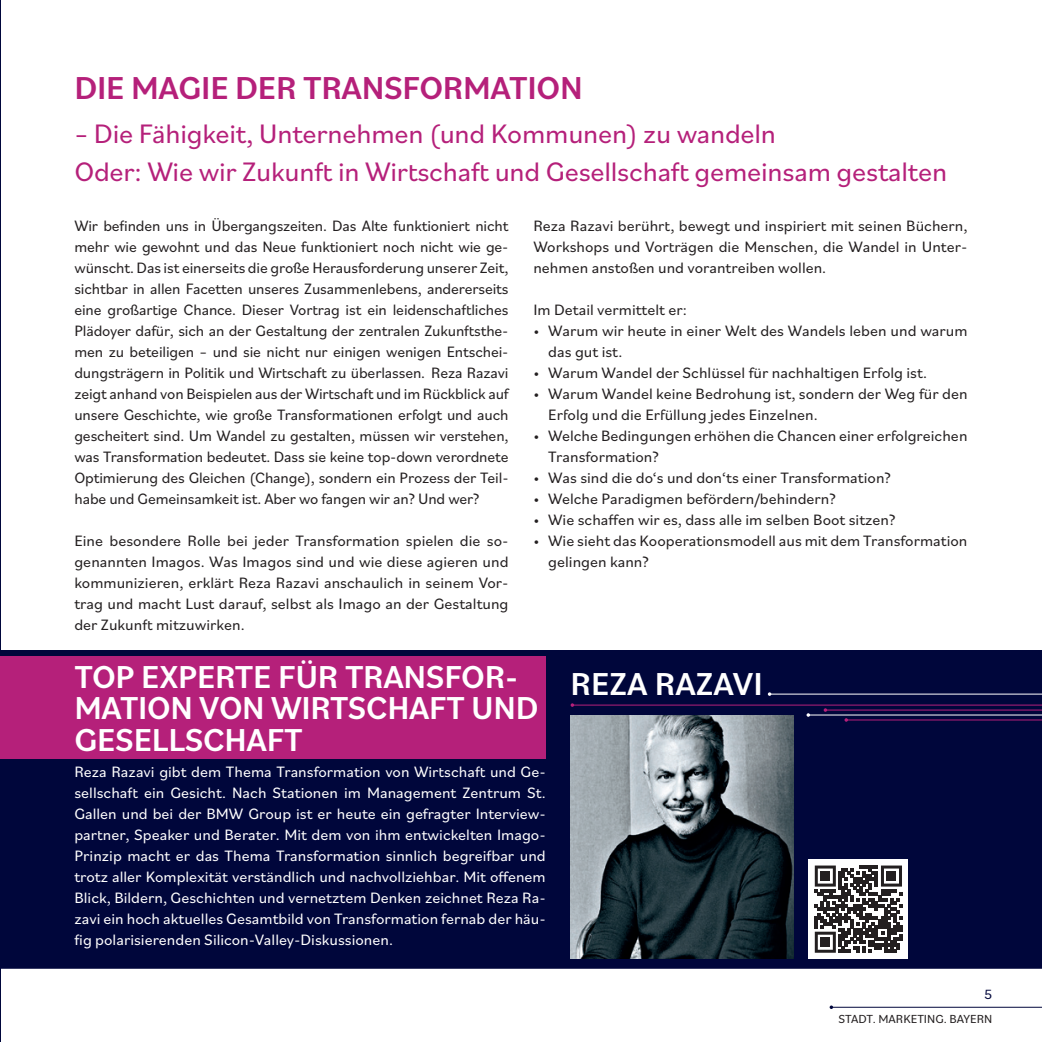
<style>
.page{position:relative;width:1042px;height:1042px;background:#fff}
.page>*{position:absolute;margin:0;border:0;box-sizing:border-box;transform-origin:0 0}
.t1{font:500 33.25px/31.5px "Bilo";letter-spacing:-.01em;color:#fff}
.t2{font:500 33.25px "Bilo";letter-spacing:-.01em;color:#b5207a}
.t3{font:28px/38.5px "Bilo";letter-spacing:-.01em;color:#b5207a}
.t4{font:15.75px/21px "Bilo";color:#231f20}
.t5{font:15.75px/21px "Bilo";color:#fff;text-align:justify}
.t6{font:14px "Bilo";color:#00063b}
.t7{font:12.25px "Bilo";color:#231f20}
</style>
<div class="page">
<hr style="left:0;top:0;width:1px;height:1042px;background:#00063b">
<div style="left:1px;top:650px;width:1041px;height:319px;background:#00063b"></div>
<img style="left:570px;top:716px;width:224px;height:243px">
<div style="left:809px;top:859px;width:99px;height:100px;background:#fff"></div>
<svg style="left:815px;top:865px;width:87px;height:88px"></svg>
<div style="left:821px;top:871px;width:9px;height:9px;background:#231f20"></div>
<div style="left:887px;top:871px;width:9px;height:9px;background:#231f20"></div>
<div style="left:821px;top:937px;width:9px;height:9px;background:#231f20"></div>
<div style="left:0;top:656px;width:546px;height:103px;background:#b5207a"></div>
<hr style="left:831px;top:1007px;width:211px;height:1px;background:#00063b">
<svg style="left:829px;top:1005px;width:4px;height:4px"></svg>
<hr style="left:572px;top:704px;width:470px;height:1px;background:#b5207a">
<svg style="left:570px;top:703px;width:4px;height:4px"></svg>
<hr style="left:825px;top:709px;width:217px;height:1px;background:#b5207a">
<svg style="left:823px;top:708px;width:4px;height:4px"></svg>
<hr style="left:808px;top:714px;width:234px;height:1px;background:#fff">
<svg style="left:806px;top:713px;width:4px;height:4px"></svg>
<hr style="left:846px;top:719px;width:196px;height:1px;background:#b5207a">
<svg style="left:844px;top:718px;width:4px;height:4px"></svg>
<hr style="left:769px;top:694px;width:273px;height:1px;background:#fff">
<h1 class="t2" style="left:74px;top:65px;width:510px">DIE MAGIE DER TRANSFORMATION</h1>
<h2 class="t3" style="left:74px;top:113px;width:874px">– Die Fähigkeit, Unternehmen (und Kommunen) zu wandeln<br>Oder: Wie wir Zukunft in Wirtschaft und Gesellschaft gemeinsam gestalten</h2>
<p class="t4" style="left:74px;top:215px;width:436px;text-align:justify">Wir befinden uns in Übergangszeiten. Das Alte funktioniert nicht mehr wie gewohnt und das Neue funktioniert noch nicht wie ge&shy;wünscht. Das ist einerseits die große Herausforderung unserer Zeit, sichtbar in allen Facetten unseres Zusammenlebens, andererseits eine großartige Chance. Dieser Vortrag ist ein leidenschaftliches Plädoyer dafür, sich an der Gestaltung der zentralen Zukunftsthe&shy;men zu beteiligen – und sie nicht nur einigen wenigen Entschei&shy;dungsträgern in Politik und Wirtschaft zu überlassen. Reza Razavi zeigt anhand von Beispielen aus der Wirtschaft und im Rückblick auf unsere Geschichte, wie große Transformationen erfolgt und auch gescheitert sind. Um Wandel zu gestalten, müssen wir verstehen, was Transformation bedeutet. Dass sie keine top-down verordnete Optimierung des Gleichen (Change), sondern ein Prozess der Teil&shy;habe und Gemeinsamkeit ist. Aber wo fangen wir an? Und wer?</p>
<p class="t4" style="left:74px;top:530px;width:436px;text-align:justify">Eine besondere Rolle bei jeder Transformation spielen die so&shy;genannten Imagos. Was Imagos sind und wie diese agieren und kommunizieren, erklärt Reza Razavi anschaulich in seinem Vor&shy;trag und macht Lust darauf, selbst als Imago an der Gestaltung der Zukunft mitzuwirken.</p>
<p class="t4" style="left:533px;top:215px;width:436px;text-align:justify">Reza Razavi berührt, bewegt und inspiriert mit seinen Büchern, Workshops und Vorträgen die Menschen, die Wandel in Unter&shy;nehmen anstoßen und vorantreiben wollen.</p>
<p class="t4" style="left:533px;top:299px;width:155px">Im Detail vermittelt er:</p>
<p class="t4" style="left:548px;top:320px;width:421px;text-indent:-15px">• Warum wir heute in einer Welt des Wandels leben und warum das gut ist.</p>
<p class="t4" style="left:533px;top:362px;width:395px">• Warum Wandel der Schlüssel für nachhaltigen Erfolg ist.</p>
<p class="t4" style="left:548px;top:383px;width:421px;text-indent:-15px">• Warum Wandel keine Bedrohung ist, sondern der Weg für den<br>Erfolg und die Erfüllung jedes Einzelnen.</p>
<p class="t4" style="left:548px;top:425px;width:421px;text-indent:-15px">• Welche Bedingungen erhöhen die Chancen einer erfolgreichen<br>Transformation?</p>
<p class="t4" style="left:533px;top:467px;width:359px">• Was sind die do‘s und don‘ts einer Transformation?</p>
<p class="t4" style="left:533px;top:488px;width:304px">• Welche Paradigmen befördern/behindern?</p>
<p class="t4" style="left:533px;top:509px;width:364px">• Wie schaffen wir es, dass alle im selben Boot sitzen?</p>
<p class="t4" style="left:548px;top:530px;width:421px;text-indent:-15px">• Wie sieht das Kooperationsmodell aus mit dem Transformation gelingen kann?</p>
<h1 class="t1" style="left:74px;top:660px;width:465px">TOP EXPERTE FÜR TRANSFOR-<br>MATION VON WIRTSCHAFT UND<br>GESELLSCHAFT</h1>
<p class="t5" style="left:74px;top:761px;width:473px">Reza Razavi gibt dem Thema Transformation von Wirtschaft und Ge&shy;sellschaft ein Gesicht. Nach Stationen im Management Zentrum St.<br>Gallen und bei der BMW Group ist er heute ein gefragter Interview&shy;partner, Speaker und Berater. Mit dem von ihm entwickelten Imago-Prinzip macht er das Thema Transformation sinnlich begreifbar und trotz aller Komplexität verständlich und nachvollziehbar. Mit offenem Blick, Bildern, Geschichten und vernetztem Denken zeichnet Reza Ra&shy;zavi ein hoch aktuelles Gesamtbild von Transformation fernab der häu&shy;fig polarisierenden Silicon-Valley-Diskussionen.</p>
<h1 class="t1" style="left:570px;top:666px;width:194px">REZA RAZAVI</h1>
<p class="t6" style="left:984px;top:984px;width:10px">5</p>
<p class="t7" style="left:838px;top:1010px;width:155px">STADT. MARKETING. BAYERN</p>
</div>
